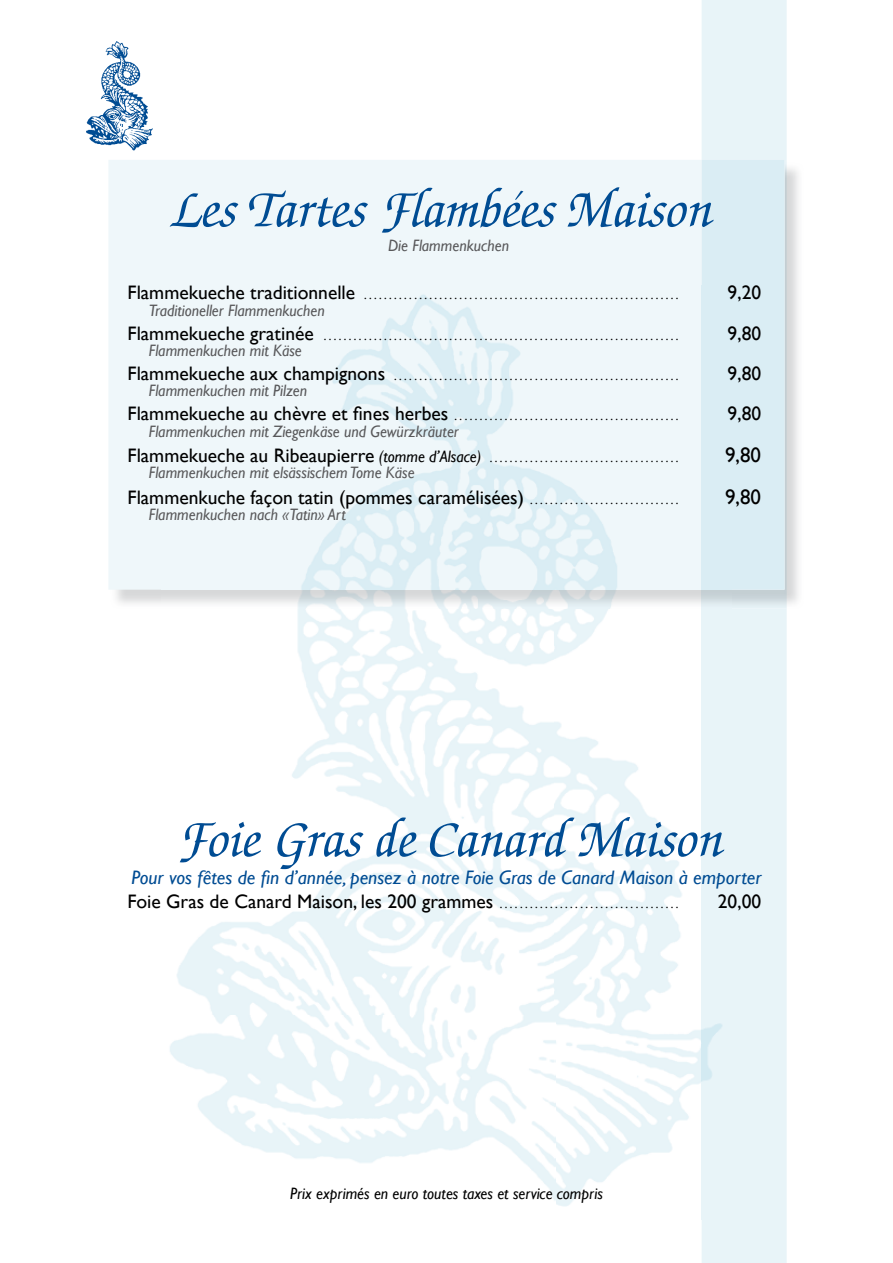
<style>
.page{position:relative;width:893px;height:1263px;background:#fff}
.page>*{position:absolute;margin:0;border:0;box-sizing:border-box;transform-origin:0 0}
.t1{font:italic 500 54px "Zapf Chancery";color:#004c93}
.t2{font:21px "Gill Sans";color:#000}
.t3{font:italic 19.5px/23.7px "Gill Sans";color:#004c93}
.t4{font:19.5px "Gill Sans";color:#000}
.t5{font:italic 16.5px "Gill Sans";color:#58585a;scale:.95 1}
.t6{font:italic 16.5px "Gill Sans";color:#000;scale:.95 1}
.t7{font:12px "Gill Sans";color:#000}
.s1{font-size:19.5px}
.s2{font-style:italic;font-size:16.5px}
.s3{font-size:12px}
.s4{font-style:normal;color:#000}
.s5{font-style:normal;font-size:12px;color:#000}
</style>
<div class="page">
<img style="left:116px;top:590px;width:586px;height:19px">
<div style="left:109px;top:160px;width:593px;height:430px;background:#eff7fa"></div>
<img style="left:170px;top:609px;width:532px;height:611px">
<img style="left:162px;top:286px;width:540px;height:304px">
<div style="left:702px;top:0;width:85px;height:1263px;background:#e8f4f8"></div>
<div style="left:702px;top:160px;width:82px;height:430px;background:#daedf4"></div>
<img style="left:86px;top:41px;width:67px;height:110px">
<h1 class="t1" style="left:167px;top:181px;width:544px">Les Tartes Flambées Maison</h1>
<h3 class="t5" style="left:388px;top:236px;width:129px">Die Flammenkuchen</h3>
<p class="t7" style="left:128px;top:288px;width:552px"><span class="s1">Flammekueche traditionnelle</span> ...............................................................</p>
<h3 class="t4" style="left:728px;top:281px;width:35px">9,20</h3>
<h3 class="t5" style="left:149px;top:301px;width:187px">Traditioneller Flammenkuchen</h3>
<p class="t7" style="left:128px;top:329px;width:552px"><span class="s1">Flammekueche gratinée</span> .......................................................................</p>
<h3 class="t4" style="left:728px;top:322px;width:35px">9,80</h3>
<h3 class="t5" style="left:149px;top:341px;width:163px">Flammenkuchen mit Käse</h3>
<p class="t7" style="left:128px;top:369px;width:552px"><span class="s1">Flammekueche aux champignons</span> .........................................................</p>
<h3 class="t4" style="left:728px;top:362px;width:35px">9,80</h3>
<h3 class="t5" style="left:149px;top:381px;width:168px">Flammenkuchen mit Pilzen</h3>
<p class="t7" style="left:128px;top:409px;width:552px"><span class="s1">Flammekueche au chèvre et fines herbes</span> .............................................</p>
<h3 class="t4" style="left:728px;top:402px;width:35px">9,80</h3>
<h3 class="t5" style="left:149px;top:422px;width:328px">Flammenkuchen mit Ziegenkäse und Gewürzkräuter</h3>
<p class="t7" style="left:128px;top:451px;width:552px"><span class="s1">Flammekueche au Ribeaupierre</span> <span class="s2">(tomme d’Alsace)</span> ......................................</p>
<h2 class="t2" style="left:725px;top:442px;width:38px">9,80</h2>
<h3 class="t5" style="left:149px;top:463px;width:281px">Flammenkuchen mit elsässischem Tome Käse</h3>
<h3 class="t4" style="left:128px;top:486px;width:552px">Flammenkuche façon tatin (pommes caramélisées) <span class="s3">. . . . . . . . . . . . . . . . . . . . . . . . . . . . . .</span></h3>
<h2 class="t2" style="left:725px;top:484px;width:38px">9,80</h2>
<h3 class="t5" style="left:149px;top:505px;width:209px">Flammenkuchen nach «Tatin» Art</h3>
<h1 class="t1" style="left:173px;top:811px;width:548px">Foie Gras de Canard Maison</h1>
<h3 class="t3" style="left:128px;top:865px;width:635px">Pour vos fêtes de fin d’année, pensez à notre Foie Gras de Canard Maison à emporter<br><span class="s4">Foie Gras de Canard Maison, les 200 grammes</span> <span class="s5">....................................</span></h3>
<h3 class="t4" style="left:718px;top:890px;width:45px">20,00</h3>
<h3 class="t6" style="left:290px;top:1184px;width:331px">Prix exprimés en euro toutes taxes et service compris</h3>
</div>
